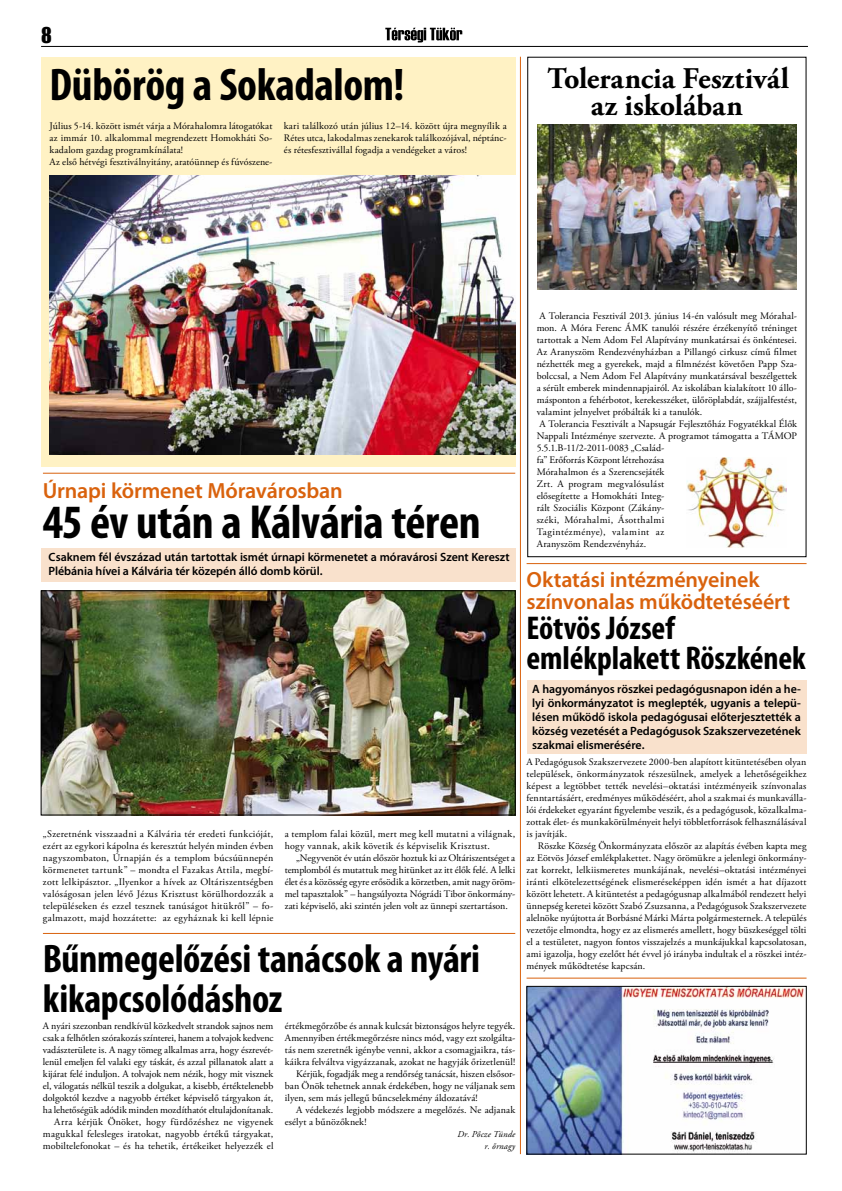
<style>
.page{position:relative;width:842px;height:1191px;background:#fff}
.page>*{position:absolute;margin:0;border:0;box-sizing:border-box;transform-origin:0 0}
.t1{font:700 condensed 48px "Myriad Pro";letter-spacing:-.01em;color:#000}
.t2{font:700 condensed 46px "Myriad Pro";letter-spacing:-.01em;color:#000}
.t3{font:700 condensed 40px "Myriad Pro";letter-spacing:-.01em;color:#000}
.t4{font:700 condensed 33px/30px "Myriad Pro";letter-spacing:-.005em;color:#000}
.t5{font:700 30px/27px "Adobe Garamond Pro";color:#000;text-align:center}
.t6{font:600 22px/22px "Myriad Pro";letter-spacing:-.01em;color:#d9620d}
.t7{font:20px "Impact";color:#000}
.t8{font:600 12px/14px "Myriad Pro";letter-spacing:-.005em;color:#000}
.t9{font:10px/12px "Adobe Garamond Pro";letter-spacing:.01em;color:#000;text-align:justify}
.t10{font:10px/12px "Adobe Garamond Pro";letter-spacing:.03em;color:#000}
.t11{font:italic 9px/12px "Adobe Garamond Pro";letter-spacing:.015em;color:#000;text-align:right}
</style>
<div class="page">
<hr style="left:41px;top:46px;width:767px;height:1px;background:#000">
<svg style="left:385px;top:28px;width:77px;height:14px"></svg>
<div style="left:527px;top:680px;width:279px;height:74px;background:#f9e1cc"></div>
<div style="left:41px;top:548px;width:474px;height:33px;background:#f9e1cc"></div>
<div style="left:527px;top:57px;width:279px;height:500px;border:1px solid #000"></div>
<img style="left:537px;top:125px;width:260px;height:165px">
<img style="left:687px;top:457px;width:100px;height:91px">
<div style="left:41px;top:57px;width:474px;height:409px;background:#fff2c4"></div>
<img style="left:49px;top:175px;width:466px;height:279px">
<img style="left:529px;top:988px;width:275px;height:164px">
<div style="left:527px;top:986px;width:279px;height:168px;border:1px solid #000"></div>
<hr style="left:520px;top:57px;width:1px;height:1097px;background:#d9620d">
<hr style="left:43px;top:473px;width:472px;height:1px;background:#d9620d">
<hr style="left:43px;top:933px;width:472px;height:1px;background:#d9620d">
<hr style="left:527px;top:977px;width:279px;height:1px;background:#d9620d">
<hr style="left:527px;top:563px;width:279px;height:1px;background:#d9620d">
<img style="left:43px;top:592px;width:470px;height:221px">
<div style="left:41px;top:590px;width:474px;height:225px;border:1px solid #000"></div>
<h3 class="t7" style="left:41px;top:20px;width:12px">8</h3>
<h2 class="t2" style="left:50px;top:56px;width:356px">Dübörög a Sokadalom!</h2>
<p class="t9" style="left:50px;top:120px;width:224px;text-align:left">Július 5-14. között ismét várja a Mórahalomra látogatókat az immár 10. alkalommal megrendezett Homokháti So&shy;kadalom gazdag programkínálata!<br>Az első hétvégi fesztiválnyitány, aratóünnep és fúvószene-</p>
<p class="t9" style="left:284px;top:120px;width:224px">kari találkozó után július 12–14. között újra megnyílik a Rétes utca, lakodalmas zenekarok találkozójával, néptánc&shy;és rétesfesztivállal fogadja a vendégeket a város!</p>
<h3 class="t5" style="left:547px;top:65px;width:243px">Tolerancia Fesztivál az iskolában</h3>
<h3 class="t6" style="left:43px;top:479px;width:301px">Úrnapi körmenet Móravárosban</h3>
<h1 class="t1" style="left:43px;top:492px;width:439px">45 év után a Kálvária téren</h1>
<p class="t8" style="left:49px;top:549px;width:462px">Csaknem fél évszázad után tartottak ismét úrnapi körmenetet a móravárosi Szent Kereszt<br>Plébánia hívei a Kálvária tér közepén álló domb körül.</p>
<p class="t9" style="left:43px;top:828px;width:232px">„Szeretnénk visszaadni a Kálvária tér eredeti funkcióját, ezért az egykori kápolna és keresztút helyén minden évben nagyszombaton, Úrnapján és a templom búcsúünnepén körmenetet tartunk” – mondta el Fazakas Attila, megbí&shy;zott lelkipásztor. „Ilyenkor a hívek az Oltáriszentségben valóságosan jelen lévő Jézus Krisztust körülhordozzák a településeken és ezzel tesznek tanúságot hitükről” – fo&shy;galmazott, majd hozzátette: az egyháznak ki kell lépnie</p>
<p class="t10" style="left:285px;top:828px;width:232px">a templom falai közül, mert meg kell mutatni a világnak, hogy vannak, akik követik és képviselik Krisztust.</p>
<p class="t9" style="left:285px;top:852px;width:232px;text-indent:11px">„Negyvenöt év után először hoztuk ki az Oltáriszentséget a templomból és mutattuk meg hitünket az itt élők felé. A lelki élet és a közösség egyre erősödik a körzetben, amit nagy öröm&shy;mel tapasztalok” – hangsúlyozta Nógrádi Tibor önkormány&shy;zati képviselő, aki szintén jelen volt az ünnepi szertartáson.</p>
<h3 class="t3" style="left:43px;top:933px;width:439px">Bűnmegelőzési tanácsok a nyári</h3>
<h3 class="t3" style="left:43px;top:973px;width:241px">kikapcsolódáshoz</h3>
<p class="t9" style="left:43px;top:1020px;width:232px;text-align:right">A nyári szezonban rendkívül közkedvelt strandok sajnos nem csak a felhőtlen szórakozás színterei, hanem a tolvajok kedvenc vadászterülete is. A nagy tömeg alkalmas arra, hogy észrevét&shy;lenül emeljen fel valaki egy táskát, és azzal pillanatok alatt a kijárat felé induljon. A tolvajok nem nézik, hogy mit visznek el, válogatás nélkül teszik a dolgukat, a kisebb, értéktelenebb dolgoktól kezdve a nagyobb értéket képviselő tárgyakon át, ha lehetőségük adódik minden mozdíthatót eltulajdonítanak.<br>Arra kérjük Önöket, hogy fürdőzéshez ne vigyenek magukkal felesleges iratokat, nagyobb értékű tárgyakat, mobiltelefonokat – és ha tehetik, értékeiket helyezzék el</p>
<p class="t9" style="left:285px;top:1020px;width:232px">értékmegőrzőbe és annak kulcsát biztonságos helyre tegyék.</p>
<p class="t9" style="left:285px;top:1032px;width:232px">Amennyiben értékmegőrzésre nincs mód, vagy ezt szolgálta-</p>
<p class="t9" style="left:285px;top:1044px;width:232px">tás nem szeretnék igénybe venni, akkor a csomagjaikra, tás-</p>
<p class="t9" style="left:285px;top:1056px;width:232px">káikra felváltva vigyázzanak, azokat ne hagyják őrizetlenül!</p>
<p class="t9" style="left:296px;top:1068px;width:221px">Kérjük, fogadják meg a rendőrség tanácsát, hiszen elsősor-</p>
<p class="t9" style="left:285px;top:1080px;width:232px">ban Önök tehetnek annak érdekében, hogy ne váljanak sem</p>
<p class="t9" style="left:285px;top:1092px;width:195px">ilyen, sem más jellegű bűncselekmény áldozatává!</p>
<p class="t9" style="left:296px;top:1104px;width:221px">A védekezés legjobb módszere a megelőzés. Ne adjanak</p>
<p class="t9" style="left:285px;top:1116px;width:83px">esélyt a bűnözőknek!</p>
<p class="t11" style="left:457px;top:1128px;width:59px">Dr. Pőcze Tünde r. őrnagy</p>
<p class="t9" style="left:537px;top:310px;width:262px;text-align:left">A Tolerancia Fesztivál 2013. június 14-én valósult meg Mórahal&shy;mon. A Móra Ferenc ÁMK tanulói részére érzékenyítő tréninget tartottak a Nem Adom Fel Alapítvány munkatársai és önkéntesei.<br>Az Aranyszöm Rendezvényházban a Pillangó cirkusz című filmet nézhették meg a gyerekek, majd a filmnézést követően Papp Sza&shy;bolccsal, a Nem Adom Fel Alapítvány munkatársával beszélgettek a sérült emberek mindennapjairól. Az iskolában kialakított 10 állo&shy;másponton a fehérbotot, kerekesszéket, ülőröplabdát, szájjalfestést, valamint jelnyelvet próbálták ki a tanulók.<br>A Tolerancia Fesztivált a Napsugár Fejlesztőház Fogyatékkal Élők Nappali Intézménye szervezte. A programot támogatta a TÁMOP 5.5.1.B-11/2-2011-0083 „Család-<br>fa” Erőforrás Központ létrehozása<br>Mórahalmon és a Szerencsejáték<br>Zrt. A program megvalósulást<br>elősegítette a Homokháti Integ-<br>rált Szociális Központ (Zákány-<br>széki, Mórahalmi, Ásotthalmi<br>Tagintézménye), valamint az<br>Aranyszöm Rendezvényház.</p>
<h3 class="t6" style="left:527px;top:568px;width:265px">Oktatási intézményeinek színvonalas működtetéséért</h3>
<h3 class="t4" style="left:527px;top:612px;width:281px">Eötvös József emlékplakett Röszkének</h3>
<p class="t8" style="left:532px;top:681px;width:270px;text-align:justify">A hagyományos röszkei pedagógusnapon idén a he&shy;lyi önkormányzatot is meglepték, ugyanis a telepü&shy;lésen működő iskola pedagógusai előterjesztették a község vezetését a Pedagógusok Szakszervezetének szakmai elismerésére.</p>
<p class="t9" style="left:527px;top:756px;width:281px">A Pedagógusok Szakszervezete 2000-ben alapított kitüntetésében olyan települések, önkormányzatok részesülnek, amelyek a lehetőségeikhez képest a legtöbbet tették nevelési–oktatási intézményeik színvonalas fenntartásáért, eredményes működéséért, ahol a szakmai és munkaválla&shy;lói érdekeket egyaránt figyelembe veszik, és a pedagógusok, közalkalma&shy;zottak élet- és munkakörülményeit helyi többletforrások felhasználásával is javítják.</p>
<p class="t9" style="left:527px;top:840px;width:281px;text-indent:11px">Röszke Község Önkormányzata először az alapítás évében kapta meg az Eötvös József emlékplakettet. Nagy örömükre a jelenlegi önkormány&shy;zat korrekt, lelkiismeretes munkájának, nevelési–oktatási intézményei iránti elkötelezettségének elismeréseképpen idén ismét a hat díjazott között lehetett. A kitüntetést a pedagógusnap alkalmából rendezett helyi ünnepség keretei között Szabó Zsuzsanna, a Pedagógusok Szakszervezete alelnöke nyújtotta át Borbásné Márki Márta polgármesternek. A település vezetője elmondta, hogy ez az elismerés amellett, hogy büszkeséggel tölti el a testületet, nagyon fontos visszajelzés a munkájukkal kapcsolatosan, ami igazolja, hogy ezelőtt hét évvel jó irányba indultak el a röszkei intéz-</p>
<p class="t9" style="left:527px;top:960px;width:120px">mények működtetése kapcsán.</p>
</div>
